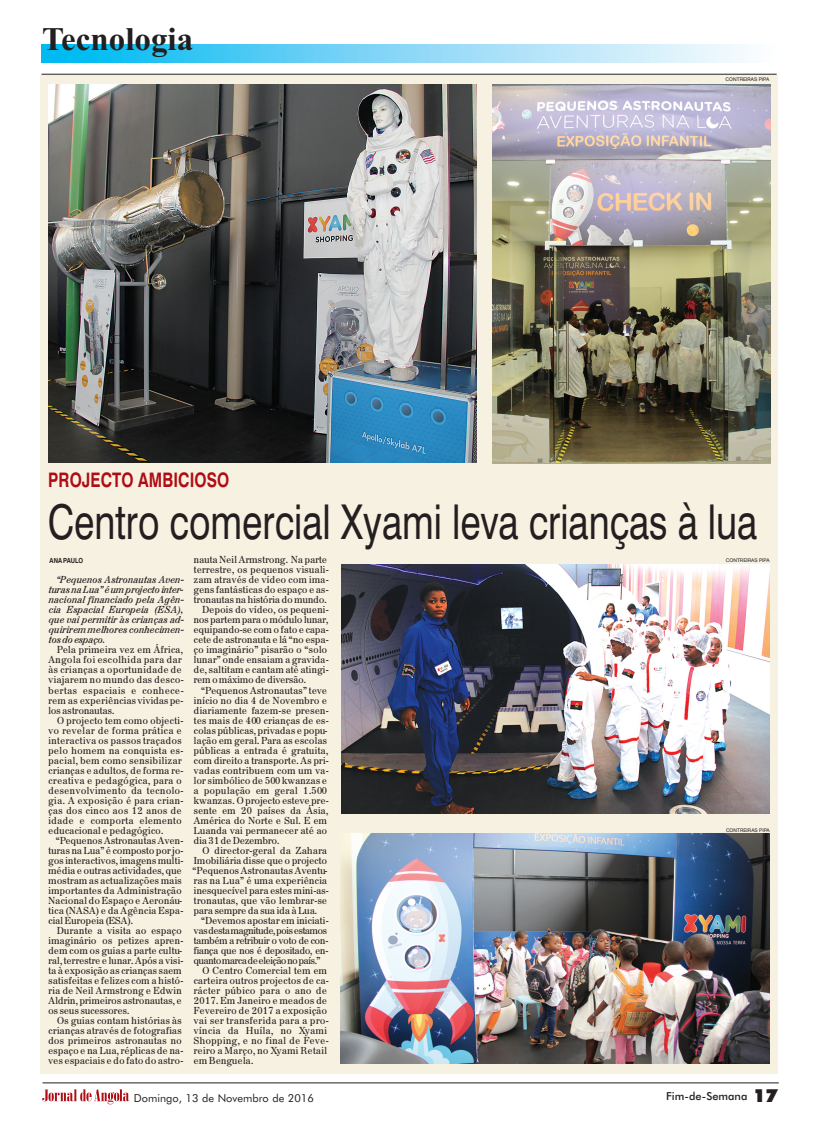
<style>
.page{position:relative;width:819px;height:1121px;background:#fff}
.page>*{position:absolute;margin:0;border:0;box-sizing:border-box;transform-origin:0 0}
.t1{font:48px "Swiss 721 BT";color:#231f20;scale:.77 1}
.t2{font:700 33px "Times New Roman";color:#231f20}
.t3{font:700 20px "Swiss 721 BT";letter-spacing:.005em;color:#af0c14;scale:.77 1}
.t4{font:11px "Futura BT";color:#231f20}
.t5{font:500 11px "Futura BT";color:#231f20}
.t6{font:10px "August DB";letter-spacing:.02em;color:#231f20}
.t7{font:10px "August DB Italic";letter-spacing:.02em;color:#231f20}
.t8{font:10px "August DB";color:#231f20}
.t9{font:10px "August DB";letter-spacing:-.005em;color:#231f20}
.t10{font:10px "August DB";letter-spacing:-.02em;color:#231f20}
.t11{font:10px "August DB";letter-spacing:-.035em;color:#231f20}
.t12{font:10px "August DB";letter-spacing:-.04em;color:#231f20}
.t13{font:10px "August DB";letter-spacing:.04em;color:#231f20}
.t14{font:10px "August DB";letter-spacing:.045em;color:#231f20}
.t15{font:10px "August DB Italic";color:#231f20}
.t16{font:700 7px "Swiss 721 BT";color:#231f20;scale:.85 1}
.t17{font:5px "Swiss 721 BT";letter-spacing:.005em;color:#231f20}
.s1{font-weight:900;font-size:18px}
</style>
<div class="page">
<img style="left:42px;top:45px;width:704px;height:17px">
<hr style="left:42px;top:1082px;width:737px;height:1px;background:#231f20">
<div style="left:41px;top:75px;width:737px;height:998px;background:#f7f1e1"></div>
<svg style="left:42px;top:1089px;width:88px;height:15px"></svg>
<img style="left:48px;top:85px;width:428px;height:377px">
<hr style="left:41px;top:74px;width:735px;height:1px;background:#231f20">
<img style="left:492px;top:84px;width:278px;height:379px">
<img style="left:341px;top:833px;width:429px;height:230px">
<img style="left:341px;top:564px;width:428px;height:250px">
<p class="t2" style="left:42px;top:19px;width:152px">Tecnologia</p>
<p class="t17" style="left:725px;top:77px;width:45px">CONTREIRAS PIPA</p>
<p class="t3" style="left:48px;top:468px;width:237px">PROJECTO AMBICIOSO</p>
<p class="t1" style="left:48px;top:494px;width:923px">Centro comercial Xyami leva crianças à lua</p>
<p class="t16" style="left:50px;top:557px;width:41px">ANA PAULO</p>
<p class="t7" style="left:56px;top:574px;width:128px">“Pequenos Astronautas Aven-</p>
<p class="t7" style="left:49px;top:584px;width:135px">turas na Lua” é um projecto inter-</p>
<p class="t7" style="left:49px;top:594px;width:136px">nacional financiado pela Agên-</p>
<p class="t7" style="left:49px;top:604px;width:136px">cia Espacial Europeia (ESA),</p>
<p class="t7" style="left:49px;top:614px;width:136px">que vai permitir às crianças ad-</p>
<p class="t7" style="left:49px;top:624px;width:136px">quirirem melhores conhecimen-</p>
<p class="t15" style="left:49px;top:634px;width:58px">tos do espaço.</p>
<p class="t6" style="left:57px;top:644px;width:127px">Pela primeira vez em África,</p>
<p class="t13" style="left:49px;top:654px;width:135px">Angola foi escolhida para dar</p>
<p class="t6" style="left:49px;top:664px;width:135px">às crianças a oportunidade de</p>
<p class="t6" style="left:49px;top:674px;width:137px">viajarem no mundo das desco-</p>
<p class="t14" style="left:49px;top:684px;width:137px">bertas espaciais e conhece-</p>
<p class="t6" style="left:49px;top:694px;width:136px">rem as experiências vividas pe-</p>
<p class="t8" style="left:49px;top:704px;width:67px">los astronautas.</p>
<p class="t6" style="left:57px;top:714px;width:128px">O projecto tem como objecti-</p>
<p class="t6" style="left:49px;top:724px;width:135px">vo revelar de forma prática e</p>
<p class="t6" style="left:49px;top:734px;width:135px">interactiva os passos traçados</p>
<p class="t6" style="left:49px;top:744px;width:136px">pelo homem na conquista es-</p>
<p class="t6" style="left:49px;top:754px;width:135px">pacial, bem como sensibilizar</p>
<p class="t6" style="left:49px;top:764px;width:136px">crianças e adultos, de forma re-</p>
<p class="t6" style="left:49px;top:774px;width:135px">creativa e pedagógica, para o</p>
<p class="t6" style="left:49px;top:784px;width:136px">desenvolvimento da tecnolo-</p>
<p class="t6" style="left:49px;top:794px;width:136px">gia. A exposição é para crian-</p>
<p class="t6" style="left:49px;top:804px;width:135px">ças dos cinco aos 12 anos de</p>
<p class="t6" style="left:49px;top:814px;width:135px">idade e comporta elemento</p>
<p class="t6" style="left:49px;top:824px;width:116px">educacional e pedagógico.</p>
<p class="t6" style="left:56px;top:834px;width:129px">“Pequenos Astronautas Aven-</p>
<p class="t8" style="left:49px;top:844px;width:136px">turas na Lua” é composto porjo-</p>
<p class="t6" style="left:49px;top:854px;width:136px">gos interactivos, imagens multi-</p>
<p class="t6" style="left:49px;top:864px;width:135px">média e outras actividades, que</p>
<p class="t6" style="left:49px;top:874px;width:135px">mostram as actualizações mais</p>
<p class="t6" style="left:49px;top:884px;width:135px">importantes da Administração</p>
<p class="t6" style="left:49px;top:894px;width:135px">Nacional do Espaço e Aeronáu-</p>
<p class="t6" style="left:49px;top:904px;width:136px">tica (NASA) e da Agência Espa-</p>
<p class="t8" style="left:49px;top:914px;width:86px">cial Europeia (ESA).</p>
<p class="t6" style="left:57px;top:924px;width:126px">Durante a visita ao espaço</p>
<p class="t6" style="left:49px;top:934px;width:136px">imaginário os petizes apren-</p>
<p class="t6" style="left:49px;top:944px;width:135px">dem com os guias a parte cultu-</p>
<p class="t8" style="left:49px;top:954px;width:136px">ral, terrestre e lunar. Após a visi-</p>
<p class="t6" style="left:48px;top:964px;width:135px">ta à exposição as crianças saem</p>
<p class="t6" style="left:48px;top:974px;width:136px">satisfeitas e felizes com a histó-</p>
<p class="t6" style="left:49px;top:984px;width:135px">ria de Neil Armstrong e Edwin</p>
<p class="t6" style="left:49px;top:994px;width:135px">Aldrin, primeiros astronautas, e</p>
<p class="t8" style="left:49px;top:1004px;width:82px">os seus sucessores.</p>
<p class="t6" style="left:57px;top:1014px;width:126px">Os guias contam histórias às</p>
<p class="t6" style="left:48px;top:1024px;width:135px">crianças através de fotografias</p>
<p class="t6" style="left:48px;top:1034px;width:135px">dos primeiros astronautas no</p>
<p class="t6" style="left:48px;top:1044px;width:136px">espaço e na Lua, réplicas de na-</p>
<p class="t6" style="left:49px;top:1054px;width:136px">ves espaciais e do fato do astro-</p>
<p class="t6" style="left:194px;top:554px;width:135px">nauta Neil Armstrong. Na parte</p>
<p class="t6" style="left:194px;top:564px;width:136px">terrestre, os pequenos visuali-</p>
<p class="t6" style="left:194px;top:574px;width:136px">zam através de vídeo com ima-</p>
<p class="t6" style="left:194px;top:584px;width:136px">gens fantásticas do espaço e as-</p>
<p class="t8" style="left:194px;top:594px;width:135px">tronautas na história do mundo.</p>
<p class="t6" style="left:202px;top:604px;width:128px">Depois do vídeo, os pequeni-</p>
<p class="t9" style="left:194px;top:614px;width:136px">nos partem para o módulo lunar,</p>
<p class="t6" style="left:194px;top:624px;width:136px">equipando-se com o fato e capa-</p>
<p class="t6" style="left:194px;top:634px;width:136px">cete de astronauta e lá “no espa-</p>
<p class="t6" style="left:194px;top:644px;width:135px">ço imaginário” pisarão o “solo</p>
<p class="t6" style="left:194px;top:654px;width:136px">lunar” onde ensaiam a gravida-</p>
<p class="t6" style="left:194px;top:664px;width:136px">de, saltitam e cantam até atingi-</p>
<p class="t9" style="left:194px;top:674px;width:114px">rem o máximo de diversão.</p>
<p class="t6" style="left:201px;top:684px;width:128px">“Pequenos Astronautas” teve</p>
<p class="t6" style="left:194px;top:694px;width:135px">início no dia 4 de Novembro e</p>
<p class="t6" style="left:194px;top:704px;width:136px">diariamente fazem-se presen-</p>
<p class="t6" style="left:194px;top:714px;width:136px">tes mais de 400 crianças de es-</p>
<p class="t6" style="left:194px;top:724px;width:135px">colas públicas, privadas e popu-</p>
<p class="t6" style="left:194px;top:734px;width:135px">lação em geral. Para as escolas</p>
<p class="t6" style="left:194px;top:744px;width:136px">públicas a entrada é gratuita,</p>
<p class="t6" style="left:194px;top:754px;width:136px">com direito a transporte. As pri-</p>
<p class="t6" style="left:194px;top:764px;width:136px">vadas contribuem com um va-</p>
<p class="t6" style="left:194px;top:774px;width:135px">lor simbólico de 500 kwanzas e</p>
<p class="t6" style="left:194px;top:784px;width:135px">a população em geral 1.500</p>
<p class="t6" style="left:194px;top:794px;width:136px">kwanzas. O projecto esteve pre-</p>
<p class="t6" style="left:194px;top:804px;width:136px">sente em 20 países da Ásia,</p>
<p class="t6" style="left:194px;top:814px;width:135px">América do Norte e Sul. E em</p>
<p class="t6" style="left:194px;top:824px;width:135px">Luanda vai permanecer até ao</p>
<p class="t9" style="left:194px;top:834px;width:87px">dia 31 de Dezembro.</p>
<p class="t6" style="left:202px;top:844px;width:126px">O director-geral da Zahara</p>
<p class="t6" style="left:194px;top:854px;width:135px">Imobiliária disse que o projecto</p>
<p class="t6" style="left:193px;top:864px;width:136px">“Pequenos Astronautas Aventu-</p>
<p class="t6" style="left:194px;top:874px;width:135px">ras na Lua” é uma experiência</p>
<p class="t6" style="left:194px;top:884px;width:136px">inesquecível para estes mini-as-</p>
<p class="t6" style="left:194px;top:894px;width:135px">tronautas, que vão lembrar-se</p>
<p class="t8" style="left:194px;top:904px;width:125px">para sempre da sua ida à Lua.</p>
<p class="t6" style="left:201px;top:914px;width:129px">“Devemos apostar em iniciati-</p>
<p class="t11" style="left:194px;top:924px;width:135px">vasdestamagnitude,poisestamos</p>
<p class="t10" style="left:194px;top:934px;width:136px">também a retribuir o voto de con-</p>
<p class="t10" style="left:194px;top:944px;width:136px">fiança que nos é depositado, en-</p>
<p class="t12" style="left:194px;top:954px;width:128px">quantomarcadeeleiçãonopaís.”</p>
<p class="t6" style="left:202px;top:964px;width:126px">O Centro Comercial tem em</p>
<p class="t6" style="left:194px;top:974px;width:136px">carteira outros projectos de ca-</p>
<p class="t6" style="left:194px;top:984px;width:135px">rácter púbico para o ano de</p>
<p class="t6" style="left:194px;top:994px;width:135px">2017. Em Janeiro e meados de</p>
<p class="t6" style="left:194px;top:1004px;width:135px">Fevereiro de 2017 a exposição</p>
<p class="t6" style="left:194px;top:1014px;width:136px">vai ser transferida para a pro-</p>
<p class="t6" style="left:194px;top:1024px;width:135px">víncia da Huíla, no Xyami</p>
<p class="t6" style="left:194px;top:1034px;width:136px">Shopping, e no final de Feve-</p>
<p class="t6" style="left:194px;top:1044px;width:135px">reiro a Março, no Xyami Retail</p>
<p class="t6" style="left:194px;top:1054px;width:61px">em Benguela.</p>
<p class="t17" style="left:726px;top:558px;width:45px">CONTREIRAS PIPA</p>
<p class="t17" style="left:726px;top:827px;width:45px">CONTREIRAS PIPA</p>
<p class="t4" style="left:134px;top:1092px;width:181px">Domingo, 13 de Novembro de 2016</p>
<p class="t5" style="left:666px;top:1090px;width:113px">Fim-de-Semana <span class="s1">17</span></p>
</div>
